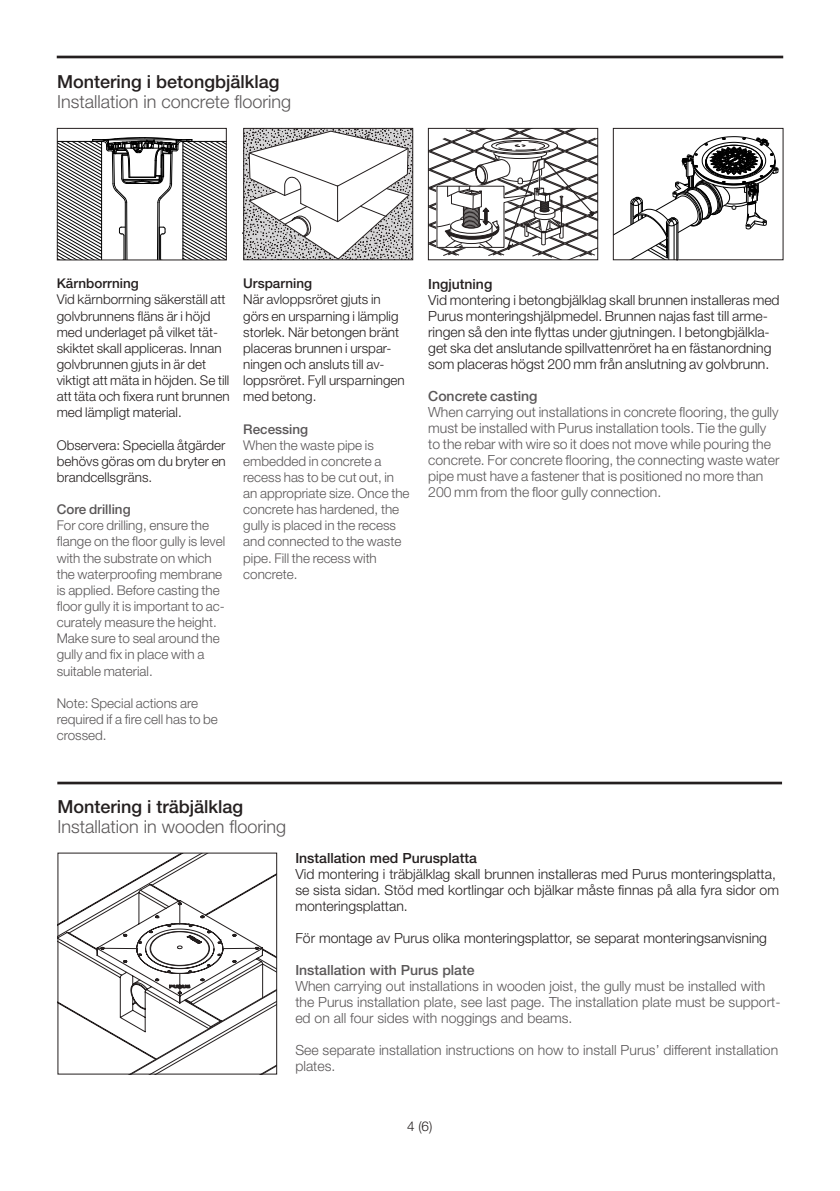
<style>
.page{position:relative;width:840px;height:1191px;background:#fff}
.page>*{position:absolute;margin:0;border:0;box-sizing:border-box;transform-origin:0 0}
.t1{font:300 18px "Helvetica Neue LT Std";color:#5a5758}
.t2{font:500 18px "Helvetica Neue LT Std";color:#241f1f}
.t3{font:300 14px/16px "Helvetica Neue LT Std";color:#5a5758}
.t4{font:300 14px/16px "Helvetica Neue LT Std";color:#241f1f}
.t5{font:500 14px "Helvetica Neue LT Std";color:#5a5758}
.t6{font:500 14px "Helvetica Neue LT Std";color:#241f1f}
.t7{font:300 13.4px/16.2px "Helvetica Neue LT Std";color:#5a5758}
.t8{font:300 13.4px/16.2px "Helvetica Neue LT Std";color:#241f1f}
.t9{font:500 13.4px "Helvetica Neue LT Std";color:#241f1f}
.t10{font:500 13.4px "Helvetica Neue LT Std";color:#5a5758}
</style>
<div class="page">
<hr style="left:57px;top:56px;width:725px;height:2px;background:#241f1f">
<svg style="left:57px;top:127px;width:169px;height:131px"></svg>
<div style="left:57px;top:128px;width:169px;height:132px;border:1px solid #241f1f"></div>
<svg style="left:242px;top:130px;width:168px;height:128px"></svg>
<div style="left:243px;top:128px;width:169px;height:132px;border:1px solid #241f1f"></div>
<svg style="left:430px;top:130px;width:165px;height:128px"></svg>
<div style="left:428px;top:128px;width:169px;height:132px;border:1px solid #241f1f"></div>
<hr style="left:57px;top:781px;width:724px;height:3px;background:#241f1f">
<svg style="left:614px;top:136px;width:164px;height:122px"></svg>
<div style="left:612px;top:128px;width:170px;height:132px;border:1px solid #241f1f"></div>
<svg style="left:58px;top:854px;width:219px;height:24px"></svg>
<svg style="left:58px;top:878px;width:219px;height:196px"></svg>
<svg style="left:58px;top:884px;width:219px;height:176px"></svg>
<p class="t2" style="left:57px;top:71px;width:224px">Montering i betongbjälklag</p>
<p class="t1" style="left:57px;top:91px;width:235px">Installation in concrete flooring</p>
<p class="t9" style="left:57px;top:275px;width:83px">Kärnborrning</p>
<p class="t8" style="left:57px;top:291px;width:174px">Vid kärnborrning säkerställ att golvbrunnens fläns är i höjd med underlaget på vilket tät&shy;skiktet skall appliceras. Innan golvbrunnen gjuts in är det viktigt att mäta in höjden. Se till att täta och fixera runt brunnen med lämpligt material.</p>
<p class="t8" style="left:57px;top:436px;width:170px;text-align:justify">Observera: Speciella åtgärder behövs göras om du bryter en brandcellsgräns.</p>
<p class="t10" style="left:57px;top:501px;width:75px">Core drilling</p>
<p class="t7" style="left:57px;top:517px;width:170px">For core drilling, ensure the flange on the floor gully is level with the substrate on which the waterproofing membrane is applied. Before casting the floor gully it is important to ac&shy;curately measure the height.<br>Make sure to seal around the gully and fix in place with a suitable material.</p>
<p class="t7" style="left:57px;top:694px;width:163px">Note: Special actions are required if a fire cell has to be crossed.</p>
<p class="t9" style="left:243px;top:275px;width:70px">Ursparning</p>
<p class="t8" style="left:243px;top:291px;width:163px">När avloppsröret gjuts in görs en ursparning i lämplig storlek. När betongen bränt placeras brunnen i urspar&shy;ningen och ansluts till av&shy;loppsröret. Fyll ursparningen med betong.</p>
<p class="t10" style="left:243px;top:421px;width:66px">Recessing</p>
<p class="t7" style="left:243px;top:436px;width:168px">When the waste pipe is embedded in concrete a recess has to be cut out, in an appropriate size. Once the concrete has hardened, the gully is placed in the recess and connected to the waste pipe. Fill the recess with concrete.</p>
<p class="t6" style="left:428px;top:275px;width:66px">Ingjutning</p>
<p class="t4" style="left:428px;top:291px;width:353px">Vid montering i betongbjälklag skall brunnen installeras med Purus monteringshjälpmedel. Brunnen najas fast till arme&shy;ringen så den inte flyttas under gjutningen. I betongbjälkla&shy;get ska det anslutande spillvattenröret ha en fästanordning som placeras högst 200 mm från anslutning av golvbrunn.</p>
<p class="t5" style="left:428px;top:387px;width:111px">Concrete casting</p>
<p class="t3" style="left:428px;top:403px;width:352px">When carrying out installations in concrete flooring, the gully must be installed with Purus installation tools. Tie the gully to the rebar with wire so it does not move while pouring the concrete. For concrete flooring, the connecting waste water pipe must have a fastener that is positioned no more than 200 mm from the floor gully connection.</p>
<p class="t2" style="left:57px;top:795px;width:187px">Montering i träbjälklag</p>
<p class="t1" style="left:57px;top:815px;width:230px">Installation in wooden flooring</p>
<p class="t6" style="left:295px;top:849px;width:183px">Installation med Purusplatta</p>
<p class="t4" style="left:295px;top:866px;width:485px">Vid montering i träbjälklag skall brunnen installeras med Purus monteringsplatta, se sista sidan. Stöd med kortlingar och bjälkar måste finnas på alla fyra sidor om monteringsplattan.</p>
<p class="t4" style="left:295px;top:930px;width:473px">För montage av Purus olika monteringsplattor, se separat monteringsanvisning</p>
<p class="t5" style="left:295px;top:961px;width:180px">Installation with Purus plate</p>
<p class="t3" style="left:295px;top:978px;width:486px">When carrying out installations in wooden joist, the gully must be installed with the Purus installation plate, see last page. The installation plate must be support&shy;ed on all four sides with noggings and beams.</p>
<p class="t3" style="left:295px;top:1042px;width:484px">See separate installation instructions on how to install Purus’ different installation plates.</p>
<p class="t8" style="left:407px;top:1118px;width:27px">4 (6)</p>
</div>
